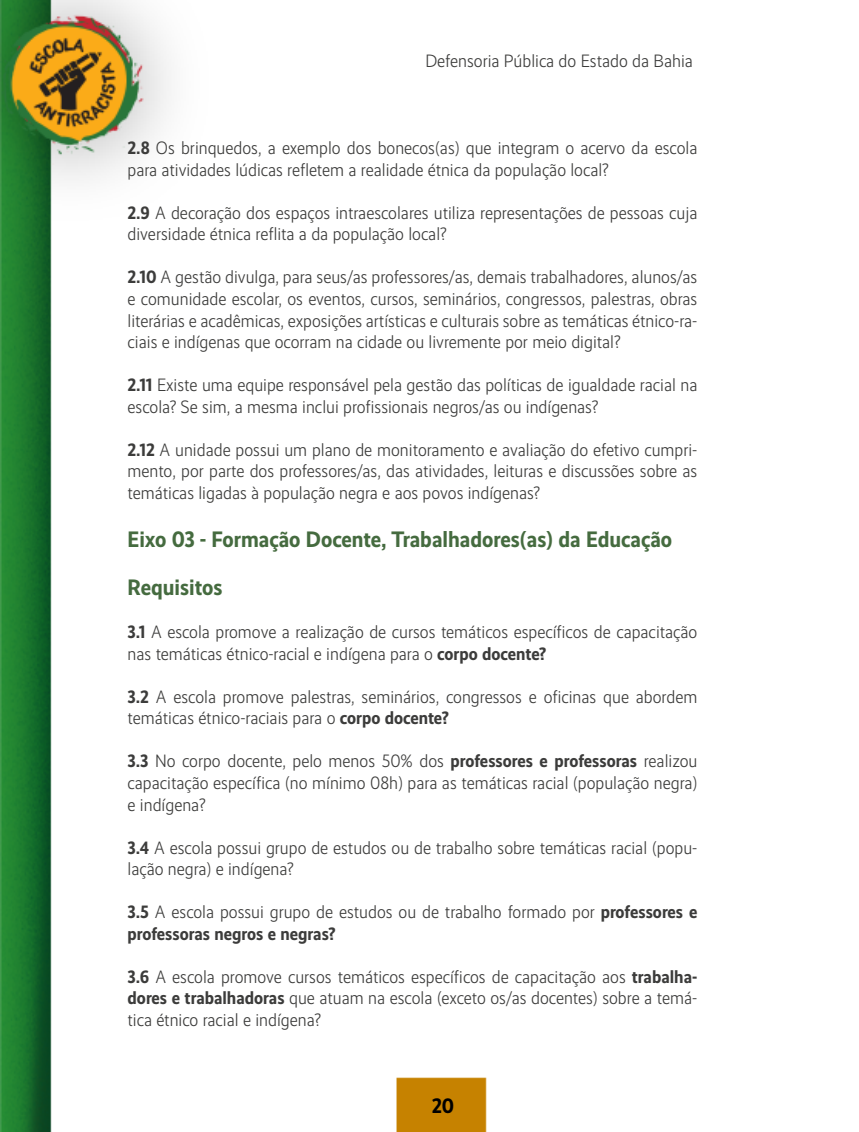
<style>
.page{position:relative;width:859px;height:1132px;background:#fff}
.page>*{position:absolute;margin:0;border:0;box-sizing:border-box;transform-origin:0 0}
.t1{font:700 22.5px/48.3px "Realist Narrow";color:#456b3f}
.t2{font:700 21px "Realist Narrow";color:#000}
.t3{font:300 18px/21.6px "Realist Narrow";color:#3c3c3b}
.s1{font-weight:700}
</style>
<div class="page">
<img style="left:0;top:0;width:487px;height:1131px">
<p class="t3" style="left:425px;top:51px;width:269px">Defensoria Pública do Estado da Bahia</p>
<p class="t3" style="left:128px;top:137px;width:571px"><span class="s1">2.8</span> Os brinquedos, a exemplo dos bonecos(as) que integram o acervo da escola para atividades lúdicas refletem a realidade étnica da população local?</p>
<p class="t3" style="left:128px;top:202px;width:571px"><span class="s1">2.9</span> A decoração dos espaços intraescolares utiliza representações de pessoas cuja diversidade étnica reflita a da população local?</p>
<p class="t3" style="left:128px;top:266px;width:571px;text-align:justify"><span class="s1">2.10</span> A gestão divulga, para seus/as professores/as, demais trabalhadores, alunos/as e comunidade escolar, os eventos, cursos, seminários, congressos, palestras, obras literárias e acadêmicas, exposições artísticas e culturais sobre as temáticas étnico-ra&shy;ciais e indígenas que ocorram na cidade ou livremente por meio digital?</p>
<p class="t3" style="left:128px;top:374px;width:571px"><span class="s1">2.11</span> Existe uma equipe responsável pela gestão das políticas de igualdade racial na escola? Se sim, a mesma inclui profissionais negros/as ou indígenas?</p>
<p class="t3" style="left:128px;top:438px;width:571px;text-align:justify"><span class="s1">2.12</span> A unidade possui um plano de monitoramento e avaliação do efetivo cumpri&shy;mento, por parte dos professores/as, das atividades, leituras e discussões sobre as temáticas ligadas à população negra e aos povos indígenas?</p>
<p class="t1" style="left:128px;top:515px;width:546px">Eixo 03 - Formação Docente, Trabalhadores(as) da Educação<br>Requisitos</p>
<p class="t3" style="left:128px;top:621px;width:571px"><span class="s1">3.1</span> A escola promove a realização de cursos temáticos específicos de capacitação nas temáticas étnico-racial e indígena para o <span class="s1">corpo docente?</span></p>
<p class="t3" style="left:128px;top:686px;width:571px"><span class="s1">3.2</span> A escola promove palestras, seminários, congressos e oficinas que abordem temáticas étnico-raciais para o <span class="s1">corpo docente?</span></p>
<p class="t3" style="left:128px;top:750px;width:571px;text-align:justify"><span class="s1">3.3</span> No corpo docente, pelo menos 50% dos <span class="s1">professores e professoras</span> realizou capacitação específica (no mínimo 08h) para as temáticas racial (população negra) e indígena?</p>
<p class="t3" style="left:128px;top:836px;width:571px"><span class="s1">3.4</span> A escola possui grupo de estudos ou de trabalho sobre temáticas racial (popu&shy;lação negra) e indígena?</p>
<p class="t3" style="left:128px;top:900px;width:571px"><span class="s1">3.5</span> A escola possui grupo de estudos ou de trabalho formado por <span class="s1">professores e professoras negros e negras?</span></p>
<p class="t3" style="left:128px;top:965px;width:571px;text-align:justify"><span class="s1">3.6</span> A escola promove cursos temáticos específicos de capacitação aos <span class="s1">trabalha&shy;dores e trabalhadoras</span> que atuam na escola (exceto os/as docentes) sobre a temá&shy;tica étnico racial e indígena?</p>
<p class="t2" style="left:432px;top:1092px;width:24px">20</p>
</div>
